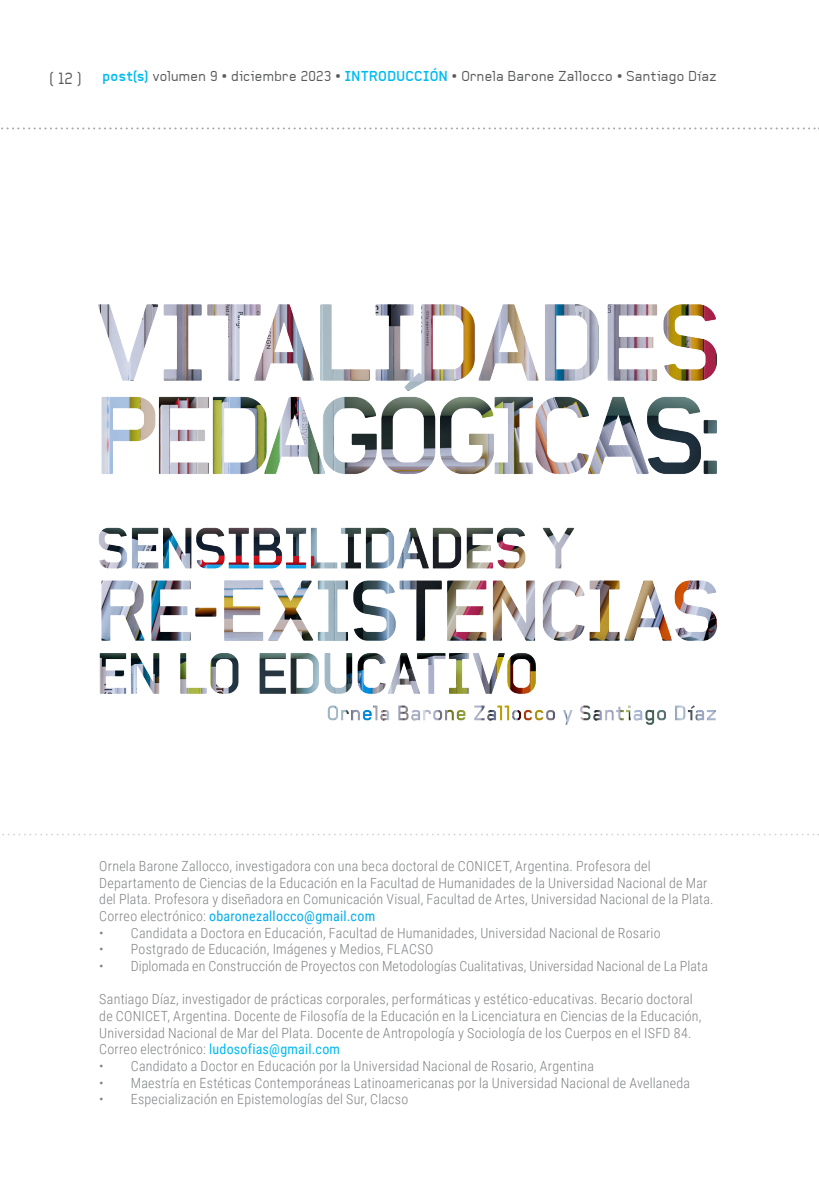
<style>
.page{position:relative;width:819px;height:1191px;background:#fff}
.page>*{position:absolute;margin:0;border:0;box-sizing:border-box;transform-origin:0 0}
.t1{font:15.75px "Baksheesh";color:#57585a}
.infoautor{font:300 14px/16.6px "Roboto Condensed";letter-spacing:.015em;color:#808285}
.t2{font:14px "Baksheesh";letter-spacing:.025em;color:#57585a}
.s1{font-weight:700;color:#00baf1}
.s2{font-weight:400;color:#00aeef}
.s3{font-weight:400;color:#00baf1}
</style>
<div class="page">
<svg style="left:1px;top:128px;width:818px;height:1px"></svg>
<svg style="left:2px;top:833px;width:817px;height:2px"></svg>
<img style="left:98px;top:304px;width:619px;height:421px">
<p class="t1" style="left:50px;top:69px;width:33px">( 12 )</p>
<p class="t2" style="left:102px;top:68px;width:615px"><span class="s1">post(s)</span> volumen 9 • diciembre 2023 • <span class="s1">INTRODUCCIÓN</span> • Ornela Barone Zallocco • Santiago Díaz</p>
<p class="infoautor" style="left:99px;top:857px;width:616px">Ornela Barone Zallocco, investigadora con una beca doctoral de CONICET, Argentina. Profesora del Departamento de Ciencias de la Educación en la Facultad de Humanidades de la Universidad Nacional de Mar del Plata. Profesora y diseñadora en Comunicación Visual, Facultad de Artes, Universidad Nacional de la Plata.<br>Correo electrónico: <span class="s2">obaronezallocco@gmail.com</span></p>
<p class="infoautor" style="left:99px;top:924px;width:563px">• Candidata a Doctora en Educación, Facultad de Humanidades, Universidad Nacional de Rosario</p>
<p class="infoautor" style="left:99px;top:940px;width:335px">• Postgrado de Educación, Imágenes y Medios, FLACSO</p>
<p class="infoautor" style="left:99px;top:957px;width:610px">• Diplomada en Construcción de Proyectos con Metodologías Cualitativas, Universidad Nacional de La Plata</p>
<p class="infoautor" style="left:99px;top:990px;width:603px">Santiago Díaz, investigador de prácticas corporales, performáticas y estético-educativas. Becario doctoral de CONICET, Argentina. Docente de Filosofía de la Educación en la Licenciatura en Ciencias de la Educación, Universidad Nacional de Mar del Plata. Docente de Antropología y Sociología de los Cuerpos en el ISFD 84.<br>Correo electrónico: <span class="s3">ludosofias@gmail.com</span></p>
<p class="infoautor" style="left:99px;top:1057px;width:496px">• Candidato a Doctor en Educación por la Universidad Nacional de Rosario, Argentina</p>
<p class="infoautor" style="left:99px;top:1073px;width:592px">• Maestría en Estéticas Contemporáneas Latinoamericanas por la Universidad Nacional de Avellaneda</p>
<p class="infoautor" style="left:99px;top:1090px;width:310px">• Especialización en Epistemologías del Sur, Clacso</p>
</div>
